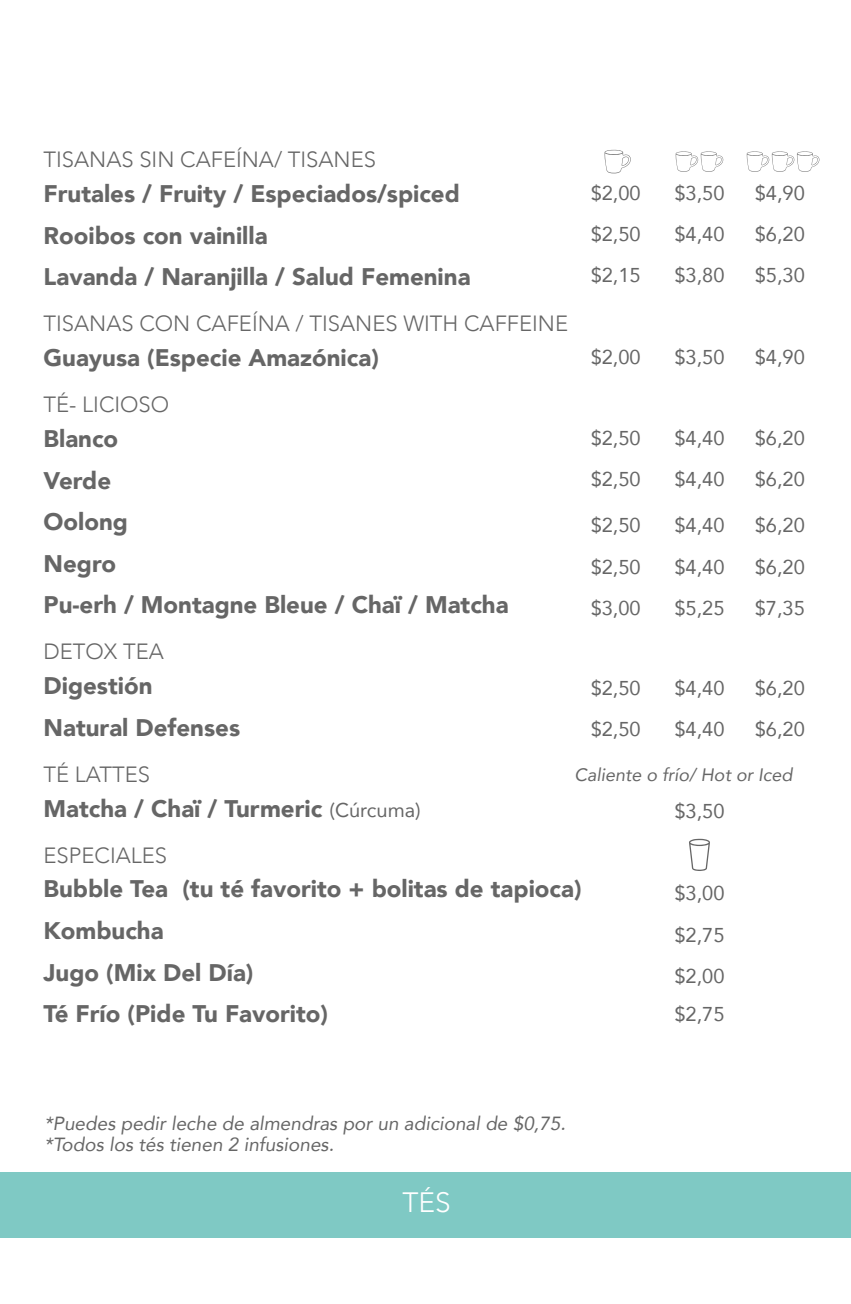
<style>
.page{position:relative;width:851px;height:1304px;background:#fff}
.page>*{position:absolute;margin:0;border:0;box-sizing:border-box;transform-origin:0 0}
.t1{font:300 28px "Avenir";color:#fff}
.t2{font:900 24px/41.6px "Avenir";color:#666}
.t3{font:300 22px "Avenir";color:#666}
.t4{font:20px/41.6px "Avenir";color:#666;text-align:justify}
.t5{font:italic 19px/20.8px "Avenir";color:#666}
.t6{font:italic 18px "Avenir";color:#666}
.s1{font-weight:400;font-size:20px}
</style>
<div class="page">
<div style="left:0;top:1173px;width:850px;height:65px;background:#7fc9c4"></div>
<svg style="left:604px;top:150px;width:27px;height:24px"></svg>
<svg style="left:746px;top:151px;width:73px;height:21px"></svg>
<svg style="left:675px;top:151px;width:48px;height:21px"></svg>
<svg style="left:689px;top:839px;width:21px;height:32px"></svg>
<p class="t3" style="left:44px;top:147px;width:334px">TISANAS SIN CAFEÍNA/ TISANES</p>
<p class="t2" style="left:44px;top:172px;width:428px">Frutales / Fruity / Especiados/spiced<br>Rooibos con vainilla<br>Lavanda / Naranjilla / Salud Femenina</p>
<p class="t3" style="left:44px;top:311px;width:526px">TISANAS CON CAFEÍNA / TISANES WITH CAFFEINE</p>
<p class="t2" style="left:44px;top:336px;width:337px">Guayusa (Especie Amazónica)</p>
<p class="t3" style="left:44px;top:392px;width:127px">TÉ- LICIOSO</p>
<p class="t2" style="left:44px;top:417px;width:466px">Blanco<br>Verde<br>Oolong<br>Negro<br>Pu-erh / Montagne Bleue / Chaï / Matcha</p>
<p class="t3" style="left:44px;top:639px;width:122px">DETOX TEA</p>
<p class="t2" style="left:44px;top:664px;width:198px">Digestión<br>Natural Defenses</p>
<p class="t3" style="left:44px;top:761px;width:108px">TÉ LATTES</p>
<p class="t2" style="left:44px;top:787px;width:378px">Matcha / Chaï / Turmeric <span class="s1">(Cúrcuma)</span></p>
<p class="t3" style="left:44px;top:842px;width:125px">ESPECIALES</p>
<p class="t2" style="left:44px;top:868px;width:539px">Bubble Tea (tu té favorito + bolitas de tapioca)<br>Kombucha<br>Jugo (Mix Del Día)<br>Té Frío (Pide Tu Favorito)</p>
<p class="t4" style="left:590px;top:172px;width:52px;line-height:40.8px">$2,00 $2,50 $2,15</p>
<p class="t4" style="left:674px;top:172px;width:52px;line-height:40.8px">$3,50 $4,40 $3,80</p>
<p class="t4" style="left:754px;top:172px;width:52px;line-height:40.8px">$4,90 $6,20 $5,30</p>
<p class="t4" style="left:590px;top:336px;width:52px">$2,00</p>
<p class="t4" style="left:674px;top:336px;width:52px">$3,50</p>
<p class="t4" style="left:754px;top:336px;width:52px">$4,90</p>
<p class="t4" style="left:590px;top:416px;width:52px">$2,50 $2,50</p>
<p class="t4" style="left:590px;top:504px;width:52px">$2,50 $2,50 $3,00</p>
<p class="t4" style="left:674px;top:416px;width:52px">$4,40 $4,40</p>
<p class="t4" style="left:674px;top:504px;width:52px">$4,40 $4,40 $5,25</p>
<p class="t4" style="left:754px;top:416px;width:52px">$6,20 $6,20</p>
<p class="t4" style="left:754px;top:504px;width:52px">$6,20 $6,20 $7,35</p>
<p class="t4" style="left:590px;top:667px;width:52px;line-height:40.8px">$2,50 $2,50</p>
<p class="t4" style="left:674px;top:667px;width:52px;line-height:40.8px">$4,40 $4,40</p>
<p class="t4" style="left:754px;top:667px;width:52px;line-height:40.8px">$6,20 $6,20</p>
<p class="t6" style="left:574px;top:764px;width:219px">Caliente o frío/ Hot or Iced</p>
<p class="t4" style="left:674px;top:789px;width:52px">$3,50</p>
<p class="t4" style="left:674px;top:872px;width:52px">$3,00 $2,75 $2,00</p>
<p class="t4" style="left:674px;top:992px;width:52px">$2,75</p>
<p class="t5" style="left:44px;top:1113px;width:522px">*Puedes pedir leche de almendras por un adicional de $0,75. *Todos los tés tienen 2 infusiones.</p>
<p class="t1" style="left:402px;top:1186px;width:50px">TÉS</p>
</div>
